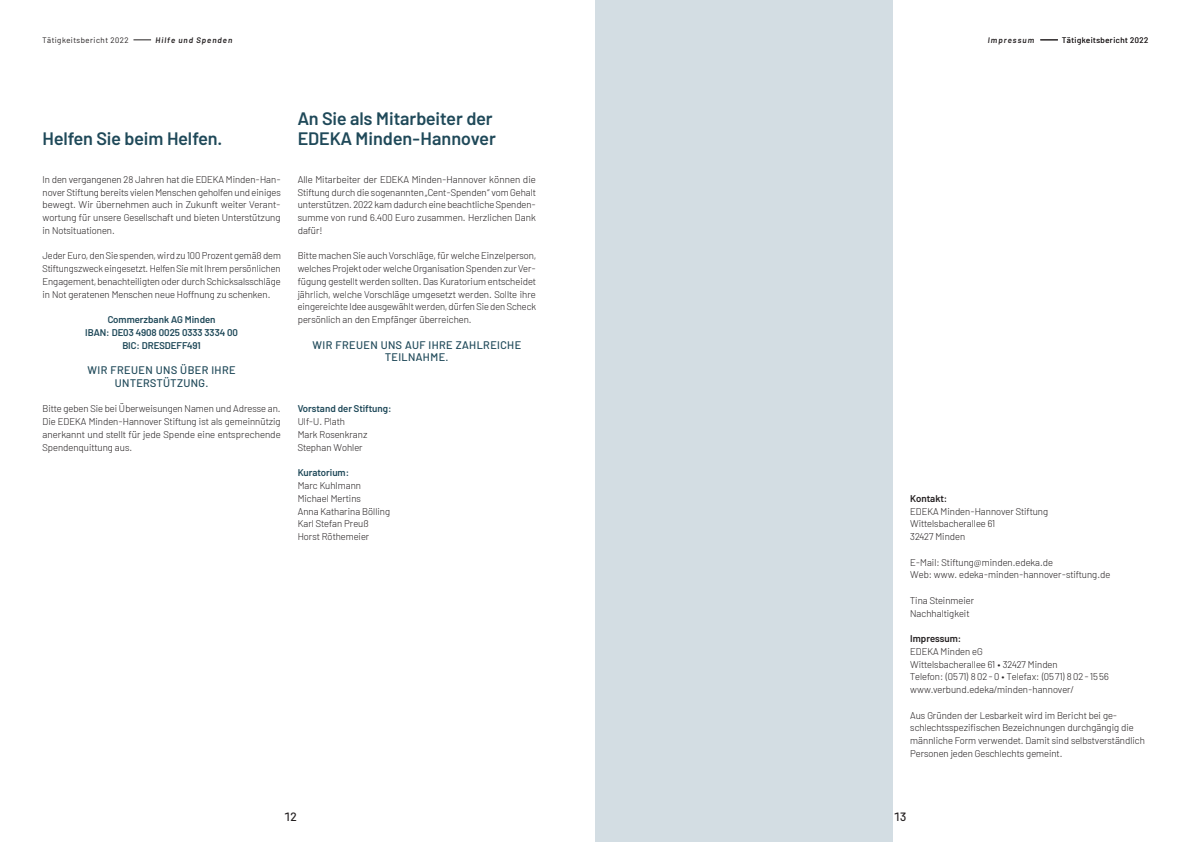
<style>
.page{position:relative;width:1191px;height:842px;background:#fff}
.page>*{position:absolute;margin:0;border:0;box-sizing:border-box;transform-origin:0 0}
.t1{font:600 18px/20px "Barlow";color:#1f4959}
.t2{font:500 12px "Barlow";color:#231f20}
.t3{font:500 11px/12.8px "Barlow";letter-spacing:.04em;color:#1f4959;text-align:center}
.t4{font:300 9.8px/12.8px "Barlow";color:#231f20}
.t5{font:600 9.8px/12.8px "Barlow";color:#1f4959;text-align:center}
.t6{font:600 9.8px "Barlow";color:#231f20}
.t7{font:8px "Barlow";letter-spacing:.06em;color:#231f20}
.t8{font:italic 600 8px "Barlow";letter-spacing:.125em;color:#231f20}
</style>
<div class="page">
<div style="left:595px;top:0;width:298px;height:842px;background:#d3dde3"></div>
<svg style="left:1040px;top:40px;width:18px;height:1px"></svg>
<svg style="left:133px;top:40px;width:18px;height:1px"></svg>
<p class="t7" style="left:43px;top:34px;width:88px">Tätigkeitsbericht 2022</p>
<p class="t8" style="left:155px;top:34px;width:78px">Hilfe und Spenden</p>
<p class="t8" style="left:988px;top:34px;width:48px">Impressum</p>
<p class="t7" style="left:1062px;top:34px;width:88px">Tätigkeitsbericht 2022</p>
<h1 class="t1" style="left:43px;top:127px;width:181px">Helfen Sie beim Helfen.</h1>
<p class="t4" style="left:43px;top:172px;width:240px;text-align:justify">In den vergangenen 28 Jahren hat die EDEKA Minden-Han&shy;nover Stiftung bereits vielen Menschen geholfen und einiges bewegt. Wir übernehmen auch in Zukunft weiter Verant&shy;wortung für unsere Gesellschaft und bieten Unterstützung in Notsituationen.</p>
<p class="t4" style="left:43px;top:249px;width:240px;text-align:justify">Jeder Euro, den Sie spenden, wird zu 100 Prozent gemäß dem Stiftungszweck eingesetzt. Helfen Sie mit Ihrem persönlichen Engagement, benachteiligten oder durch Schicksalsschläge in Not geratenen Menschen neue Hoffnung zu schenken.</p>
<p class="t5" style="left:85px;top:312px;width:154px">Commerzbank AG Minden<br>IBAN: DE03 4908 0025 0333 3334 00<br>BIC: DRESDEFF491</p>
<p class="t3" style="left:88px;top:363px;width:149px">WIR FREUEN UNS ÜBER IHRE<br>UNTERSTÜTZUNG.</p>
<p class="t4" style="left:43px;top:402px;width:240px;text-align:justify">Bitte geben Sie bei Überweisungen Namen und Adresse an.<br>Die EDEKA Minden-Hannover Stiftung ist als gemeinnützig anerkannt und stellt für jede Spende eine entsprechende Spendenquittung aus.</p>
<h1 class="t1" style="left:298px;top:107px;width:199px">An Sie als Mitarbeiter der<br>EDEKA Minden-Hannover</h1>
<p class="t4" style="left:298px;top:172px;width:240px;text-align:justify">Alle Mitarbeiter der EDEKA Minden-Hannover können die Stiftung durch die sogenannten „Cent-Spenden“ vom Gehalt unterstützen. 2022 kam dadurch eine beachtliche Spenden&shy;summe von rund 6.400 Euro zusammen. Herzlichen Dank dafür!</p>
<p class="t4" style="left:298px;top:249px;width:240px;text-align:justify">Bitte machen Sie auch Vorschläge, für welche Einzelperson, welches Projekt oder welche Organisation Spenden zur Ver&shy;fügung gestellt werden sollten. Das Kuratorium entscheidet jährlich, welche Vorschläge umgesetzt werden. Sollte ihre eingereichte Idee ausgewählt werden, dürfen Sie den Scheck persönlich an den Empfänger überreichen.</p>
<p class="t3" style="left:312px;top:337px;width:210px">WIR FREUEN UNS AUF IHRE ZAHLREICHE<br>TEILNAHME.</p>
<p class="t5" style="left:298px;top:402px;width:95px">Vorstand der Stiftung:</p>
<p class="t4" style="left:298px;top:415px;width:71px">Ulf-U. Plath<br>Mark Rosenkranz<br>Stephan Wohler</p>
<p class="t5" style="left:298px;top:465px;width:53px">Kuratorium:</p>
<p class="t4" style="left:298px;top:478px;width:94px">Marc Kuhlmann<br>Michael Mertins<br>Anna Katharina Bölling<br>Karl Stefan Preuß<br>Horst Röthemeier</p>
<p class="t6" style="left:910px;top:491px;width:39px">Kontakt:</p>
<p class="t4" style="left:910px;top:504px;width:139px">EDEKA Minden-Hannover Stiftung<br>Wittelsbacherallee 61<br>32427 Minden</p>
<p class="t4" style="left:910px;top:555px;width:201px">E-Mail: Stiftung@minden.edeka.de<br>Web: www. edeka-minden-hannover-stiftung.de</p>
<p class="t4" style="left:910px;top:593px;width:65px">Tina Steinmeier<br>Nachhaltigkeit</p>
<p class="t6" style="left:910px;top:631px;width:53px">Impressum:</p>
<p class="t4" style="left:910px;top:644px;width:200px">EDEKA Minden eG<br>Wittelsbacherallee 61 • 32427 Minden<br>Telefon: (05 71) 802 -0 • Telefax: (05 71) 802 - 15 56 www.verbund.edeka/minden-hannover/</p>
<p class="t4" style="left:910px;top:708px;width:236px">Aus Gründen der Lesbarkeit wird im Bericht bei ge&shy;schlechtsspezifischen Bezeichnungen durchgängig die männliche Form verwendet. Damit sind selbstverständlich Personen jeden Geschlechts gemeint.</p>
<p class="t2" style="left:284px;top:808px;width:14px">12</p>
<p class="t2" style="left:894px;top:808px;width:14px">13</p>
</div>
